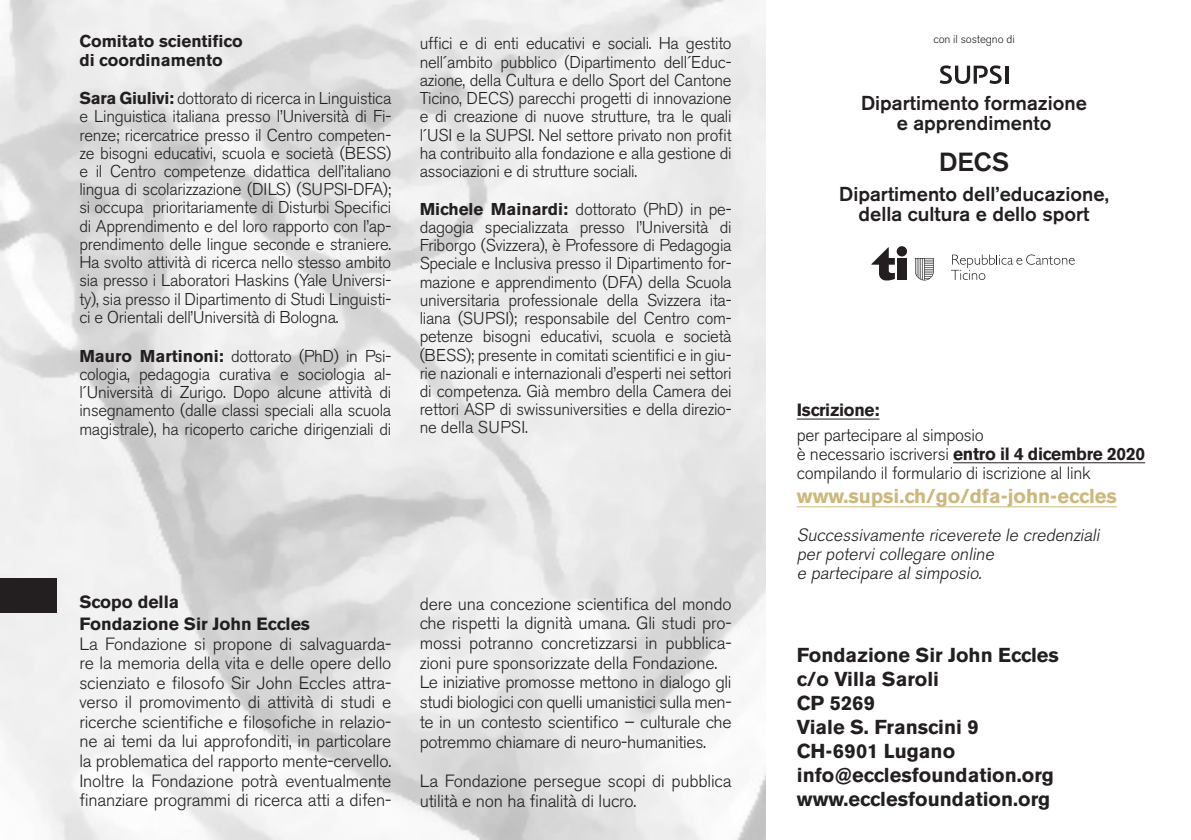
<style>
.page{position:relative;width:1191px;height:840px;background:#fff}
.page>*{position:absolute;margin:0;border:0;box-sizing:border-box;transform-origin:0 0}
.t1{font:500 26px "Akzidenz Grotesk BE";color:#231f20}
.t2{font:700 20px "Akzidenz Grotesk BE";color:#231f20}
.t3{font:500 20px/20px "Akzidenz Grotesk BE";color:#231f20;text-align:center}
.t4{font:700 20px "Akzidenz Grotesk BE";color:#cdb77c}
.t5{font:300 17.6px/19.4px "Akzidenz Grotesk BE";letter-spacing:-.01em;color:#231f20}
.t6{font:italic 300 17.6px/19px "Akzidenz Grotesk BE";color:#231f20}
.t7{font:700 17.6px "Akzidenz Grotesk BE";color:#231f20}
.t8{font:300 17px/18.2px "Akzidenz Grotesk BE";letter-spacing:-.015em;color:#231f20;text-align:justify}
.t9{font:700 17px/19.6px "Akzidenz Grotesk BE";color:#231f20}
.t10{font:300 11.4px "Akzidenz Grotesk BE";letter-spacing:-.01em;color:#231f20}
.s1{font-weight:700}
</style>
<div class="page">
<hr style="left:1190px;top:0;width:1px;height:839px;background:#231f20">
<img style="left:0;top:0;width:765px;height:839px">
<hr style="left:1190px;top:175px;width:1px;height:97px;background:#cdb77c">
<div style="left:0;top:578px;width:57px;height:34px;background:#231f20"></div>
<hr style="left:1005px;top:66px;width:3px;height:18px;background:#231f20">
<svg style="left:939px;top:65px;width:62px;height:19px"></svg>
<hr style="left:797px;top:418px;width:82px;height:1px;background:#231f20">
<hr style="left:953px;top:462px;width:192px;height:1px;background:#231f20">
<hr style="left:797px;top:506px;width:320px;height:1px;background:#cdb77c">
<div style="left:897px;top:258px;width:9px;height:22px;background:#231f20"></div>
<div style="left:896px;top:246px;width:11px;height:10px;background:#231f20;border-radius:50%"></div>
<svg style="left:871px;top:247px;width:24px;height:33px"></svg>
<svg style="left:951px;top:254px;width:123px;height:26px"></svg>
<svg style="left:915px;top:258px;width:19px;height:22px"></svg>
<p class="t9" style="left:79px;top:31px;width:165px">Comitato scientifico di coordinamento</p>
<p class="t8" style="left:79px;top:89px;width:313px"><span class="s1">Sara Giulivi:</span> dottorato di ricerca in Linguistica e Linguistica italiana presso l’Università di Fi&shy;renze; ricercatrice presso il Centro competen&shy;ze bisogni educativi, scuola e società (BESS) e il Centro competenze didattica dell’italiano lingua di scolarizzazione (DILS) (SUPSI-DFA); si occupa prioritariamente di Disturbi Specifici di Apprendimento e del loro rapporto con l’ap&shy;prendimento delle lingue seconde e straniere.<br>Ha svolto attività di ricerca nello stesso ambito sia presso i Laboratori Haskins (Yale Universi&shy;ty), sia presso il Dipartimento di Studi Linguisti&shy;ci e Orientali dell’Università di Bologna.</p>
<p class="t8" style="left:79px;top:347px;width:313px"><span class="s1">Mauro Martinoni:</span> dottorato (PhD) in Psi&shy;cologia, pedagogia curativa e sociologia al&shy;l´Università di Zurigo. Dopo alcune attività di insegnamento (dalle classi speciali alla scuola magistrale), ha ricoperto cariche dirigenziali di</p>
<p class="t8" style="left:420px;top:35px;width:313px">uffici e di enti educativi e sociali. Ha gestito nell´ambito pubblico (Dipartimento dell´Educ&shy;azione, della Cultura e dello Sport del Cantone Ticino, DECS) parecchi progetti di innovazione e di creazione di nuove strutture, tra le quali l´USI e la SUPSI. Nel settore privato non profit ha contribuito alla fondazione e alla gestione di associazioni e di strutture sociali.</p>
<p class="t8" style="left:420px;top:200px;width:313px"><span class="s1">Michele Mainardi:</span> dottorato (PhD) in pe&shy;dagogia specializzata presso l’Università di Friborgo (Svizzera), è Professore di Pedagogia Speciale e Inclusiva presso il Dipartimento for&shy;mazione e apprendimento (DFA) della Scuola universitaria professionale della Svizzera ita&shy;liana (SUPSI); responsabile del Centro com&shy;petenze bisogni educativi, scuola e società (BESS); presente in comitati scientifici e in giu&shy;rie nazionali e internazionali d’esperti nei settori di competenza. Già membro della Camera dei rettori ASP di swissuniversities e della direzio&shy;ne della SUPSI.</p>
<p class="t7" style="left:79px;top:591px;width:101px">Scopo della</p>
<p class="t7" style="left:79px;top:613px;width:232px">Fondazione Sir John Eccles</p>
<p class="t5" style="left:79px;top:634px;width:313px;text-align:justify">La Fondazione si propone di salvaguarda&shy;re la memoria della vita e delle opere dello scienziato e filosofo Sir John Eccles attra&shy;verso il promovimento di attività di studi e ricerche scientifiche e filosofiche in relazio&shy;ne ai temi da lui approfonditi, in particolare la problematica del rapporto mente-cervello.<br>Inoltre la Fondazione potrà eventualmente finanziare programmi di ricerca atti a difen-</p>
<p class="t5" style="left:420px;top:593px;width:313px">dere una concezione scientifica del mondo che rispetti la dignità umana. Gli studi pro&shy;mossi potranno concretizzarsi in pubblica&shy;zioni pure sponsorizzate della Fondazione.<br>Le iniziative promosse mettono in dialogo gli studi biologici con quelli umanistici sulla men&shy;te in un contesto scientifico – culturale che potremmo chiamare di neuro-humanities.</p>
<p class="t5" style="left:420px;top:771px;width:313px">La Fondazione persegue scopi di pubblica utilità e non ha finalità di lucro.</p>
<p class="t10" style="left:933px;top:32px;width:83px">con il sostegno di</p>
<p class="t3" style="left:861px;top:93px;width:227px">Dipartimento formazione e apprendimento</p>
<p class="t1" style="left:939px;top:146px;width:71px">DECS</p>
<p class="t3" style="left:839px;top:184px;width:271px">Dipartimento dell’educazione, della cultura e dello sport</p>
<p class="t7" style="left:797px;top:399px;width:84px">Iscrizione:</p>
<p class="t5" style="left:797px;top:425px;width:350px">per partecipare al simposio<br>è necessario iscriversi <span class="s1">entro il 4 dicembre 2020 </span>compilando il formulario di iscrizione al link</p>
<p class="t4" style="left:797px;top:484px;width:322px">www.supsi.ch/go/dfa-john-eccles</p>
<p class="t6" style="left:797px;top:525px;width:308px">Successivamente riceverete le credenziali perpotervicollegare online<br>e partecipare alsimposio.</p>
<p class="t2" style="left:797px;top:643px;width:264px">Fondazione Sir John Eccles</p>
<p class="t2" style="left:797px;top:667px;width:144px">c/o Villa Saroli</p>
<p class="t2" style="left:797px;top:691px;width:80px">CP 5269</p>
<p class="t2" style="left:797px;top:715px;width:183px">Viale S. Franscini 9</p>
<p class="t2" style="left:797px;top:739px;width:160px">CH-6901 Lugano</p>
<p class="t2" style="left:797px;top:763px;width:259px">info@ecclesfoundation.org</p>
<p class="t2" style="left:797px;top:787px;width:255px">www.ecclesfoundation.org</p>
</div>
